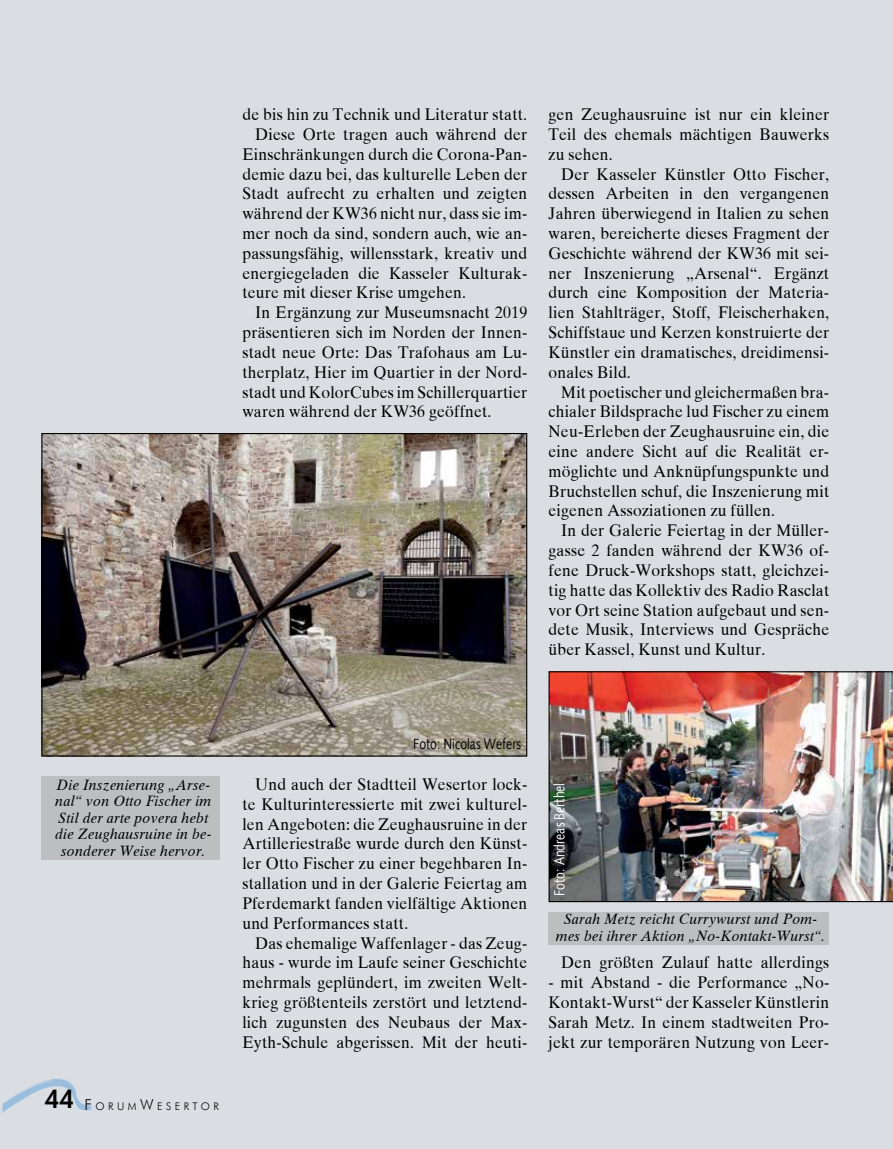
<style>
.page{position:relative;width:893px;height:1149px;background:#fff}
.page>*{position:absolute;margin:0;border:0;box-sizing:border-box;transform-origin:0 0}
.t1{font:16.5px/19.8px "Times Ten";letter-spacing:.015em;color:#000;text-align:justify;scale:.95 1}
.t2{font:italic 15px/16.5px "Times Ten";letter-spacing:.015em;color:#000;text-align:center;scale:.95 1}
.t3{font:14.85px "Syntax";letter-spacing:.005em;color:#fff;scale:.82 1}
.t4{font:14.85px "Syntax";letter-spacing:.005em;color:#000;scale:.82 1}
.t5{font:300 10.5px "Futura BT";letter-spacing:.335em;color:#000}
.s1{font-size:15px}
</style>
<div class="page">
<div style="left:0;top:0;width:893px;height:1148px;background:#dadde2"></div>
<div style="left:549px;top:911px;width:280px;height:33px;background:#bcbec0"></div>
<svg style="left:1px;top:1078px;width:91px;height:36px"></svg>
<div style="left:41px;top:775px;width:179px;height:84px;background:#bcbec0"></div>
<img style="left:549px;top:671px;width:344px;height:230px">
<img style="left:43px;top:435px;width:482px;height:319px">
<div style="left:41px;top:433px;width:486px;height:323px;border:1px solid #000"></div>
<p class="t1" style="left:242px;top:104px;width:301px">de bis hin zu Technik und Literatur statt.</p>
<p class="t1" style="left:255px;top:124px;width:288px">Diese Orte tragen auch während der</p>
<p class="t1" style="left:242px;top:144px;width:301px">Einschränkungen durch die Corona-Pan-</p>
<p class="t1" style="left:242px;top:164px;width:301px">demie dazu bei, das kulturelle Leben der</p>
<p class="t1" style="left:242px;top:184px;width:301px">Stadt aufrecht zu erhalten und zeigten</p>
<p class="t1" style="left:242px;top:203px;width:301px">während der KW36 nicht nur, dass sie im-</p>
<p class="t1" style="left:242px;top:223px;width:301px">mer noch da sind, sondern auch, wie an-</p>
<p class="t1" style="left:242px;top:243px;width:301px">passungsfähig, willensstark, kreativ und</p>
<p class="t1" style="left:242px;top:263px;width:301px">energiegeladen die Kasseler Kulturak-</p>
<p class="t1" style="left:242px;top:283px;width:237px">teure mit dieser Krise umgehen.</p>
<p class="t1" style="left:255px;top:302px;width:288px">In Ergänzung zur Museumsnacht 2019</p>
<p class="t1" style="left:242px;top:322px;width:301px">präsentieren sich im Norden der Innen-</p>
<p class="t1" style="left:242px;top:342px;width:301px">stadt neue Orte: Das Trafohaus am Lu-</p>
<p class="t1" style="left:242px;top:362px;width:301px">therplatz, Hier im Quartier in der Nord-</p>
<p class="t1" style="left:242px;top:382px;width:301px">stadt und KolorCubes im Schillerquartier</p>
<p class="t1" style="left:242px;top:401px;width:264px">waren während der KW36 geöffnet.</p>
<p class="t1" style="left:549px;top:104px;width:297px">gen Zeughausruine ist nur ein kleiner Teil des ehemals mächtigen Bauwerks zu sehen.</p>
<p class="t1" style="left:549px;top:164px;width:297px;text-indent:13px">Der Kasseler Künstler Otto Fischer, dessen Arbeiten in den vergangenen Jahren überwiegend in Italien zu sehen waren, bereicherte dieses Fragment der Geschichte während der KW36 mit sei&shy;ner Inszenierung „Arsenal“. Ergänzt durch eine Komposition der Materia&shy;lien Stahlträger, Stoff, Fleischerhaken, Schiffstaue und Kerzen konstruierte der Künstler ein dramatisches, dreidimensi&shy;onales Bild.</p>
<p class="t1" style="left:549px;top:382px;width:297px;text-indent:13px">Mit poetischer und gleichermaßen bra&shy;chialer Bildsprache lud Fischer zu einem Neu-Erleben der Zeughausruine ein, die eine andere Sicht auf die Realität er&shy;möglichte und Anknüpfungspunkte und Bruchstellen schuf, die Inszenierung mit eigenen Assoziationen zu füllen.</p>
<p class="t1" style="left:549px;top:520px;width:297px;text-indent:13px">In der Galerie Feiertag in der Müller&shy;gasse 2 fanden während der KW36 of&shy;fene Druck-Workshops statt, gleichzei&shy;tig hatte das Kollektiv des Radio Rasclat vor Ort seine Station aufgebaut und sen&shy;dete Musik, Interviews und Gespräche über Kassel, Kunst und Kultur.</p>
<p class="t4" style="left:413px;top:735px;width:133px">Foto: Nicolas Wefers</p>
<p class="t1" style="left:242px;top:774px;width:301px;text-indent:13px">Und auch der Stadtteil Wesertor lock&shy;te Kulturinteressierte mit zwei kulturel&shy;len Angeboten: die Zeughausruine in der Artilleriestraße wurde durch den Künst&shy;ler Otto Fischer zu einer begehbaren In&shy;stallation und in der Galerie Feiertag am Pferdemarkt fanden vielfältige Aktionen und Performances statt.</p>
<p class="t1" style="left:242px;top:932px;width:301px;text-indent:13px">Das ehemalige Waffenlager - das Zeug&shy;haus - wurde im Laufe seiner Geschichte mehrmals geplündert, im zweiten Welt&shy;krieg größtenteils zerstört und letztend&shy;lich zugunsten des Neubaus der Max-Eyth-Schule abgerissen. Mit der heuti-</p>
<p class="t2" style="left:55px;top:776px;width:166px">Die Inszenierung „Arse&shy;nal“ von Otto Fischer im<br>Stil der arte povera hebt die Zeughausruine in be&shy;sonderer Weise hervor.</p>
<p class="t3" style="left:551px;top:895px;width:139px;rotate:-90deg">Foto: Andreas Berthel</p>
<p class="t2" style="left:556px;top:910px;width:285px">Sarah Metz reicht Currywurst und Pom&shy;mes bei ihrer Aktion „No-Kontakt-Wurst“.</p>
<p class="t1" style="left:561px;top:952px;width:283px">Den größten Zulauf hatte allerdings</p>
<p class="t1" style="left:549px;top:972px;width:297px">- mit Abstand - die Performance „No-Kontakt-Wurst“ der Kasseler Künstlerin Sarah Metz. In einem stadtweiten Pro&shy;jekt zur temporären Nutzung von Leer-</p>
<p class="t5" style="left:45px;top:1099px;width:176px"><sup>44</sup> <span class="s1">F</span>ORUM<span class="s1">W</span>ESERTOR</p>
</div>
